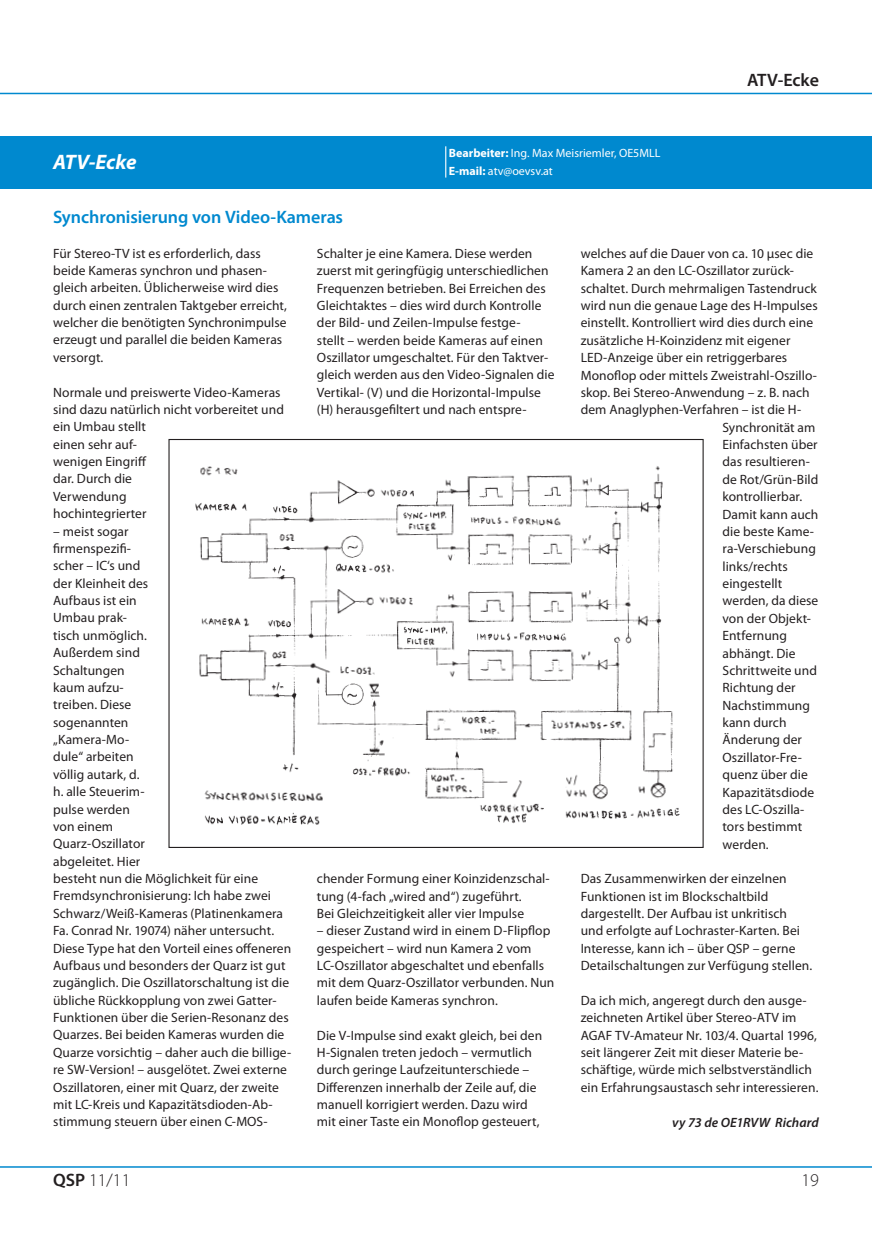
<style>
.page{position:relative;width:872px;height:1233px;background:#fff}
.page>*{position:absolute;margin:0;border:0;box-sizing:border-box;transform-origin:0 0}
.t1{font:italic 700 21px "Myriad Pro";letter-spacing:-.005em;color:#fff}
.t2{font:600 18px "Myriad Pro";letter-spacing:-.005em;color:#0089cf}
.t3{font:300 18px "Myriad Pro";color:#231f20}
.t4{font:600 18px "Myriad Pro";letter-spacing:-.005em;color:#231f20}
.t5{font:13.5px/17.4px "Myriad Pro";letter-spacing:.005em;color:#231f20}
.t6{font:italic 600 13.5px "Myriad Pro";letter-spacing:.005em;color:#231f20}
.t7{font:12px/18px "Myriad Pro";color:#fff}
.s1{font-weight:700}
.s2{font-weight:600}
</style>
<div class="page">
<hr style="left:0;top:93px;width:872px;height:1px;background:#0089cf">
<hr style="left:0;top:1166px;width:872px;height:2px;background:#0089cf">
<div style="left:0;top:136px;width:872px;height:52px;background:#0089cf"></div>
<hr style="left:445px;top:146px;width:1px;height:32px;background:#fff">
<img style="left:195px;top:466px;width:485px;height:360px">
<h1 class="t1" style="left:53px;top:154px;width:85px">ATV-Ecke</h1>
<p class="t7" style="left:449px;top:145px;width:213px"><span class="s1">Bearbeiter:</span> Ing. Max Meisriemler, OE5MLL<br><span class="s1">E-mail:</span> atv@oevsv.at</p>
<h2 class="t4" style="left:747px;top:73px;width:73px">ATV-Ecke</h2>
<h2 class="t2" style="left:53px;top:210px;width:291px">Synchronisierung von Video-Kameras</h2>
<p class="t5" style="left:53px;top:245px;width:235px">Für Stereo-TV ist es erforderlich, dass beide Kameras synchron und phasen&shy;gleich arbeiten. Üblicherweise wird dies durch einen zentralen Taktgeber erreicht, welcher die benötigten Synchronimpulse erzeugt und parallel die beiden Kameras versorgt.</p>
<p class="t5" style="left:53px;top:384px;width:232px">Normale und preiswerte Video-Kameras sind dazu natürlich nicht vorbereitet und ein Umbau stellt<br>einen sehr auf-<br>wenigen Eingriff<br>dar. Durch die<br>Verwendung<br>hochintegrierter</p>
<p class="t5" style="left:53px;top:523px;width:240px">– meist sogar<br>firmenspezifi-<br>scher – IC‘s und<br>der Kleinheit des<br>Aufbaus ist ein<br>Umbau prak-<br>tisch unmöglich.<br>Außerdem sind<br>Schaltungen<br>kaum aufzu-<br>treiben. Diese<br>sogenannten<br>„Kamera-Mo-<br>dule“ arbeiten<br>völlig autark, d.<br>h. alle Steuerim-<br>pulse werden<br>von einem<br>Quarz-Oszillator<br>abgeleitet. Hier<br>besteht nun die Möglichkeit für eine<br>Fremdsynchronisierung: Ich habe zwei<br>Schwarz/Weiß-Kameras (Platinenkamera<br>Fa. Conrad Nr. 19074) näher untersucht.<br>Diese Type hat den Vorteil eines offeneren<br>Aufbaus und besonders der Quarz ist gut zugänglich. Die Oszillatorschaltung ist die übliche Rückkopplung von zwei Gatter-<br>Funktionen über die Serien-Resonanz des<br>Quarzes. Bei beiden Kameras wurden die<br>Quarze vorsichtig – daher auch die billige&shy;re SW-Version! – ausgelötet. Zwei externe<br>Oszillatoren, einer mit Quarz, der zweite mit LC-Kreis und Kapazitätsdioden-Ab&shy;stimmung steuern über einen C-MOS-</p>
<p class="t5" style="left:317px;top:245px;width:239px">Schalter je eine Kamera. Diese werden zuerst mit geringfügig unterschiedlichen Frequenzen betrieben. Bei Erreichen des Gleichtaktes – dies wird durch Kontrolle der Bild- und Zeilen-Impulse festge-<br>stellt – werden beide Kameras auf einen Oszillator umgeschaltet. Für den Taktver&shy;gleich werden aus den Video-Signalen die Vertikal- (V) und die Horizontal-Impulse (H) herausgefiltert und nach entspre-</p>
<p class="t5" style="left:317px;top:871px;width:234px">chender Formung einer Koinzidenzschal&shy;tung (4-fach „wired and“) zugeführt.<br>Bei Gleichzeitigkeit aller vier Impulse</p>
<p class="t5" style="left:317px;top:923px;width:239px">– dieser Zustand wird in einem D-Flipflop gespeichert – wird nun Kamera 2 vom LC-Oszillator abgeschaltet und ebenfalls mit dem Quarz-Oszillator verbunden. Nun laufen beide Kameras synchron.</p>
<p class="t5" style="left:317px;top:1027px;width:227px">Die V-Impulse sind exakt gleich, bei den H-Signalen treten jedoch – vermutlich durch geringe Laufzeitunterschiede – Differenzen innerhalb der Zeile auf, die manuell korrigiert werden. Dazu wird mit einer Taste ein Monoflop gesteuert,</p>
<p class="t5" style="left:580px;top:246px;width:234px">welches auf die Dauer von ca. 10 μsec die</p>
<p class="t5" style="left:580px;top:263px;width:215px">Kamera 2 an den LC-Oszillator zurück-</p>
<p class="t5" style="left:580px;top:280px;width:237px">schaltet. Durch mehrmaligen Tastendruck</p>
<p class="t5" style="left:580px;top:298px;width:238px">wird nun die genaue Lage des H-Impulses</p>
<p class="t5" style="left:580px;top:315px;width:234px">einstellt. Kontrolliert wird dies durch eine</p>
<p class="t5" style="left:580px;top:332px;width:211px">zusätzliche H-Koinzidenz mit eigener</p>
<p class="t5" style="left:580px;top:350px;width:208px">LED-Anzeige über ein retriggerbares</p>
<p class="t5" style="left:580px;top:367px;width:238px">Monoflop oder mittels Zweistrahl-Oszillo-</p>
<p class="t5" style="left:580px;top:385px;width:230px">skop. Bei Stereo-Anwendung – z. B. nach</p>
<p class="t5" style="left:580px;top:402px;width:222px">dem Anaglyphen-Verfahren – ist die H-</p>
<p class="t5" style="left:722px;top:419px;width:94px">Synchronität am</p>
<p class="t5" style="left:722px;top:437px;width:97px">Einfachsten über</p>
<p class="t5" style="left:722px;top:454px;width:89px">das resultieren-</p>
<p class="t5" style="left:722px;top:471px;width:97px">de Rot/Grün-Bild</p>
<p class="t5" style="left:722px;top:489px;width:81px">kontrollierbar.</p>
<p class="t5" style="left:722px;top:506px;width:97px">Damit kann auch</p>
<p class="t5" style="left:722px;top:524px;width:93px">die beste Kame-</p>
<p class="t5" style="left:722px;top:541px;width:95px">ra-Verschiebung</p>
<p class="t5" style="left:722px;top:558px;width:67px">links/rechts</p>
<p class="t5" style="left:722px;top:576px;width:61px">eingestellt</p>
<p class="t5" style="left:722px;top:593px;width:97px">werden, da diese</p>
<p class="t5" style="left:722px;top:610px;width:90px">von der Objekt-</p>
<p class="t5" style="left:722px;top:628px;width:66px">Entfernung</p>
<p class="t5" style="left:722px;top:645px;width:74px">abhängt. Die</p>
<p class="t5" style="left:722px;top:663px;width:96px">Schrittweite und</p>
<p class="t5" style="left:722px;top:680px;width:75px">Richtung der</p>
<p class="t5" style="left:722px;top:697px;width:89px">Nachstimmung</p>
<p class="t5" style="left:722px;top:715px;width:65px">kann durch</p>
<p class="t5" style="left:722px;top:732px;width:81px">Änderung der</p>
<p class="t5" style="left:722px;top:749px;width:81px">Oszillator-Fre-</p>
<p class="t5" style="left:722px;top:767px;width:87px">quenz über die</p>
<p class="t5" style="left:722px;top:784px;width:93px">Kapazitätsdiode</p>
<p class="t5" style="left:722px;top:802px;width:83px">des LC-Oszilla-</p>
<p class="t5" style="left:722px;top:819px;width:81px">tors bestimmt</p>
<p class="t5" style="left:722px;top:836px;width:48px">werden.</p>
<p class="t5" style="left:580px;top:871px;width:233px">Das Zusammenwirken der einzelnen Funktionen ist im Blockschaltbild dargestellt. Der Aufbau ist unkritisch und erfolgte auf Lochraster-Karten. Bei Interesse, kann ich – über QSP – gerne Detailschaltungen zur Verfügung stellen.</p>
<p class="t5" style="left:580px;top:993px;width:239px">Da ich mich, angeregt durch den ausge&shy;zeichneten Artikel über Stereo-ATV im AGAF TV-Amateur Nr. 103/4. Quartal 1996, seit längerer Zeit mit dieser Materie be&shy;schäftige, würde mich selbstverständlich ein Erfahrungsaustasch sehr interessieren.</p>
<p class="t6" style="left:672px;top:1117px;width:148px">vy 73 de OE1RVW Richard</p>
<h2 class="t3" style="left:53px;top:1173px;width:79px"><span class="s2">QSP</span> 11/11</h2>
<h2 class="t3" style="left:801px;top:1173px;width:19px">19</h2>
</div>
